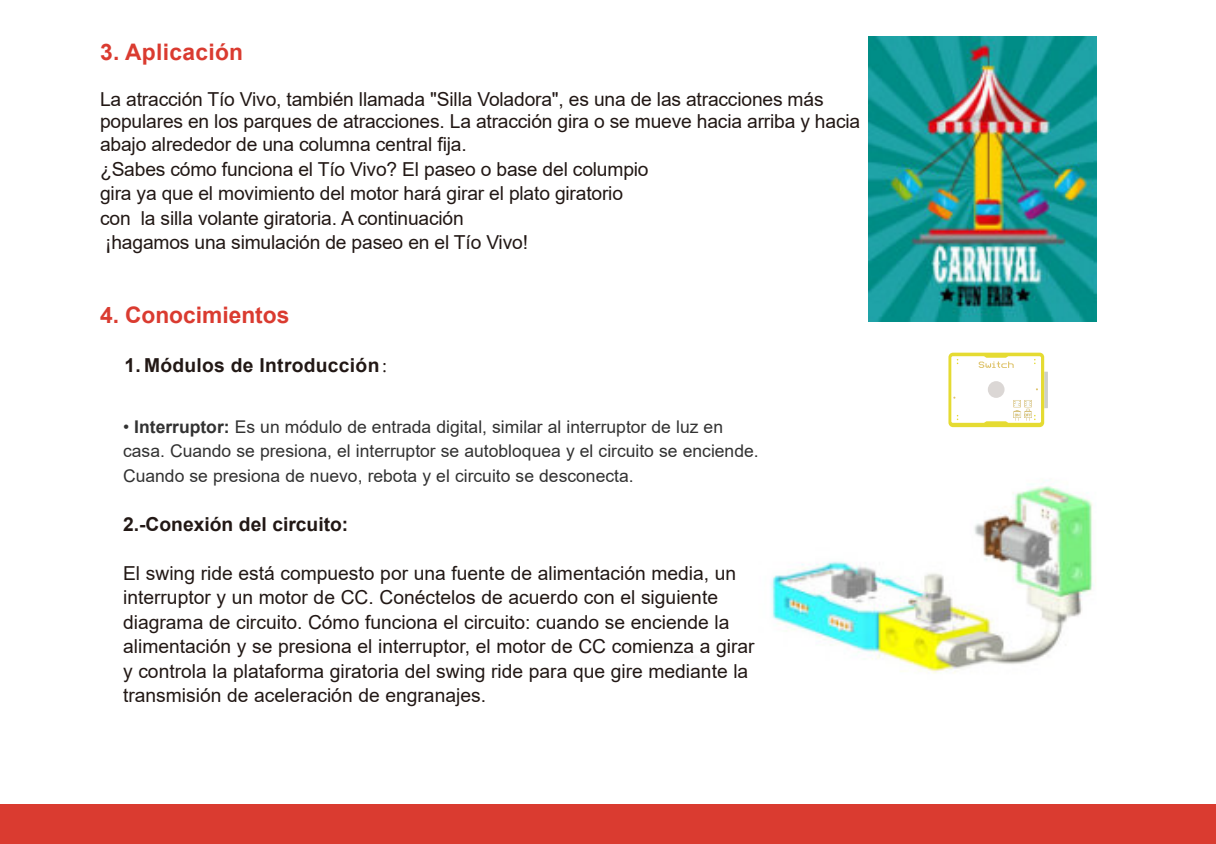
<style>
.page{position:relative;width:1216px;height:844px;background:#fff}
.page>*{position:absolute;margin:0;border:0;box-sizing:border-box;transform-origin:0 0}
.t1{font:700 22.75px "Arial";color:#da3b30}
.t2{font:19.25px/24.5px "Arial";letter-spacing:-.01em;color:#221815}
.t3{font:700 19.25px "Arial";letter-spacing:.015em;color:#221815}
.t4{font:17.5px/24.5px "Arial";color:#323232}
.s1{font-family:"Adobe Song Std";font-weight:300}
.s2{font-weight:700}
</style>
<div class="page">
<img style="left:771px;top:422px;width:322px;height:252px">
<img style="left:868px;top:37px;width:228px;height:284px">
<div style="left:0;top:804px;width:1215px;height:39px;background:#da3b30"></div>
<div style="left:948px;top:352px;width:96px;height:75px;background:#e5db32;border-radius:5px"></div>
<svg style="left:951px;top:356px;width:96px;height:66px;background:#fbfaee"></svg>
<div style="left:987px;top:381px;width:17px;height:17px;background:#dbd7d5;border-radius:50%"></div>
<p class="t1" style="left:100px;top:43px;width:145px">3. Aplicación</p>
<p class="t2" style="left:100px;top:89px;width:761px;line-height:22.8px">La atracción Tío Vivo, también llamada "Silla Voladora", es una de las atracciones más populares en los parques de atracciones. La atracción gira o se mueve hacia arriba y hacia abajo alrededor de una columna central fija.</p>
<p class="t2" style="left:100px;top:158px;width:550px">¿Sabes cómo funciona el Tío Vivo? El paseo o base del columpio gira ya que el movimiento del motor hará girar el plato giratorio con la silla volante giratoria. A continuación<br>¡hagamos una simulación de paseo en el Tío Vivo!</p>
<p class="t1" style="left:100px;top:306px;width:191px">4. Conocimientos</p>
<p class="t3" style="left:125px;top:357px;width:276px">1. Módulos de Introducción<span class="s1">：</span></p>
<p class="t4" style="left:123px;top:415px;width:637px">• <span class="s2">Interruptor:</span> Es un módulo de entrada digital, similar al interruptor de luz en casa. Cuando se presiona, el interruptor se autobloquea y el circuito se enciende.<br>Cuando se presiona de nuevo, rebota y el circuito se desconecta.</p>
<p class="t3" style="left:123px;top:516px;width:227px">2.-Conexión del circuito:</p>
<p class="t2" style="left:123px;top:562px;width:633px">El swing ride está compuesto por una fuente de alimentación media, un interruptor y un motor de CC. Conéctelos de acuerdo con el siguiente diagrama de circuito. Cómo funciona el circuito: cuando se enciende la alimentación y se presiona el interruptor, el motor de CC comienza a girar y controla la plataforma giratoria del swing ride para que gire mediante la transmisión de aceleración de engranajes.</p>
</div>
